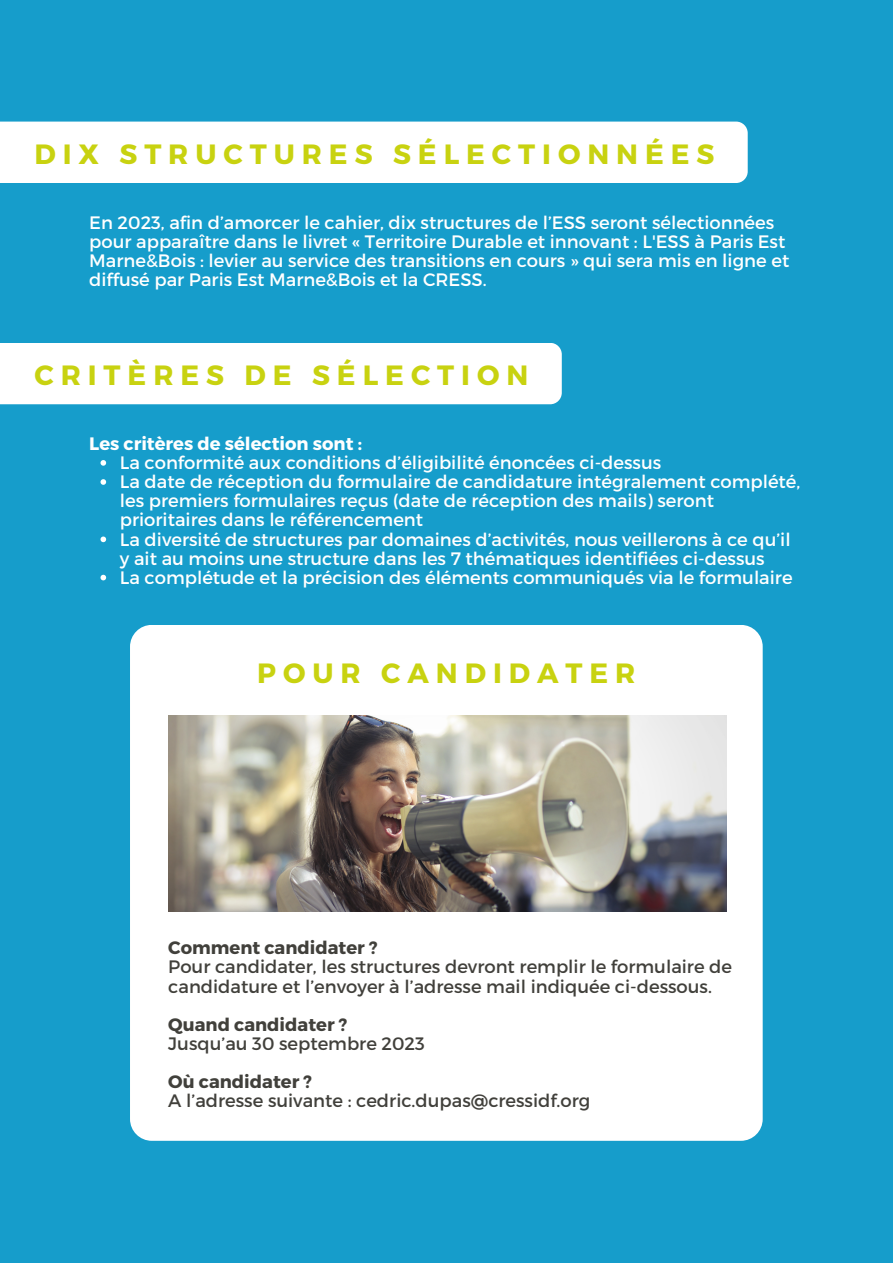
<style>
.page{position:relative;width:893px;height:1264px;background:#fff}
.page>*{position:absolute;margin:0;border:0;box-sizing:border-box;transform-origin:0 0}
.t1{font:700 27.9px "Montserrat";letter-spacing:.25em;color:#c8d210}
.t2{font:18px/19px "Montserrat";color:#fff}
.t3{font:18px/19px "Montserrat";color:#41403b}
.t4{font:700 18px "Montserrat";color:#41403b}
.t5{font:700 18px "Montserrat";color:#fff}
</style>
<div class="page">
<div style="left:0;top:0;width:892px;height:1262px;background:#169dcb"></div>
<div style="left:0;top:122px;width:747px;height:61px;background:#fff"></div>
<svg style="left:100px;top:460px;width:6px;height:5px"></svg>
<svg style="left:100px;top:479px;width:6px;height:6px"></svg>
<svg style="left:100px;top:536px;width:6px;height:6px"></svg>
<svg style="left:100px;top:574px;width:6px;height:6px"></svg>
<div style="left:0;top:343px;width:561px;height:61px;background:#fff"></div>
<div style="left:130px;top:625px;width:632px;height:515px;background:#fff;border-radius:22px"></div>
<img style="left:168px;top:715px;width:558px;height:196px">
<p class="t1" style="left:34px;top:135px;width:681px">DIX STRUCTURES SÉLECTIONNÉES</p>
<p class="t2" style="left:89px;top:212px;width:701px">En 2023, afin d’amorcer le cahier, dix structures de l’ESS seront sélectionnées pour apparaître dans le livret « Territoire Durable et innovant : L'ESS à Paris Est Marne&amp;Bois : levier au service des transitions en cours » qui sera mis en ligne et diffusé par Paris Est Marne&amp;Bois et la CRESS.</p>
<p class="t1" style="left:34px;top:357px;width:495px">CRITÈRES DE SÉLECTION</p>
<p class="t5" style="left:89px;top:432px;width:274px">Les critères de sélection sont :</p>
<p class="t2" style="left:120px;top:452px;width:543px">La conformité aux conditions d’éligibilité énoncées ci-dessus</p>
<p class="t2" style="left:120px;top:471px;width:682px">La date de réception du formulaire de candidature intégralement complété, les premiers formulaires reçus (date de réception des mails) seront prioritaires dans le référencement</p>
<p class="t2" style="left:120px;top:528px;width:672px">La diversité de structures par domaines d’activités, nous veillerons à ce qu’il y ait au moins une structure dans les 7 thématiques identifiées ci-dessus</p>
<p class="t2" style="left:120px;top:567px;width:674px">La complétude et la précision des éléments communiqués via le formulaire</p>
<p class="t1" style="left:257px;top:655px;width:380px">POUR CANDIDATER</p>
<p class="t4" style="left:168px;top:936px;width:211px">Comment candidater ?</p>
<p class="t3" style="left:168px;top:956px;width:565px">Pour candidater, les structures devront remplir le formulaire de candidature et l’envoyer à l’adresse mail indiquée ci-dessous.</p>
<p class="t4" style="left:168px;top:1012px;width:180px">Quand candidater ?</p>
<p class="t3" style="left:168px;top:1033px;width:258px">Jusqu’au 30 septembre 2023</p>
<p class="t4" style="left:168px;top:1070px;width:145px">Où candidater ?</p>
<p class="t3" style="left:168px;top:1090px;width:423px">A l’adresse suivante : cedric.dupas@cressidf.org</p>
</div>
